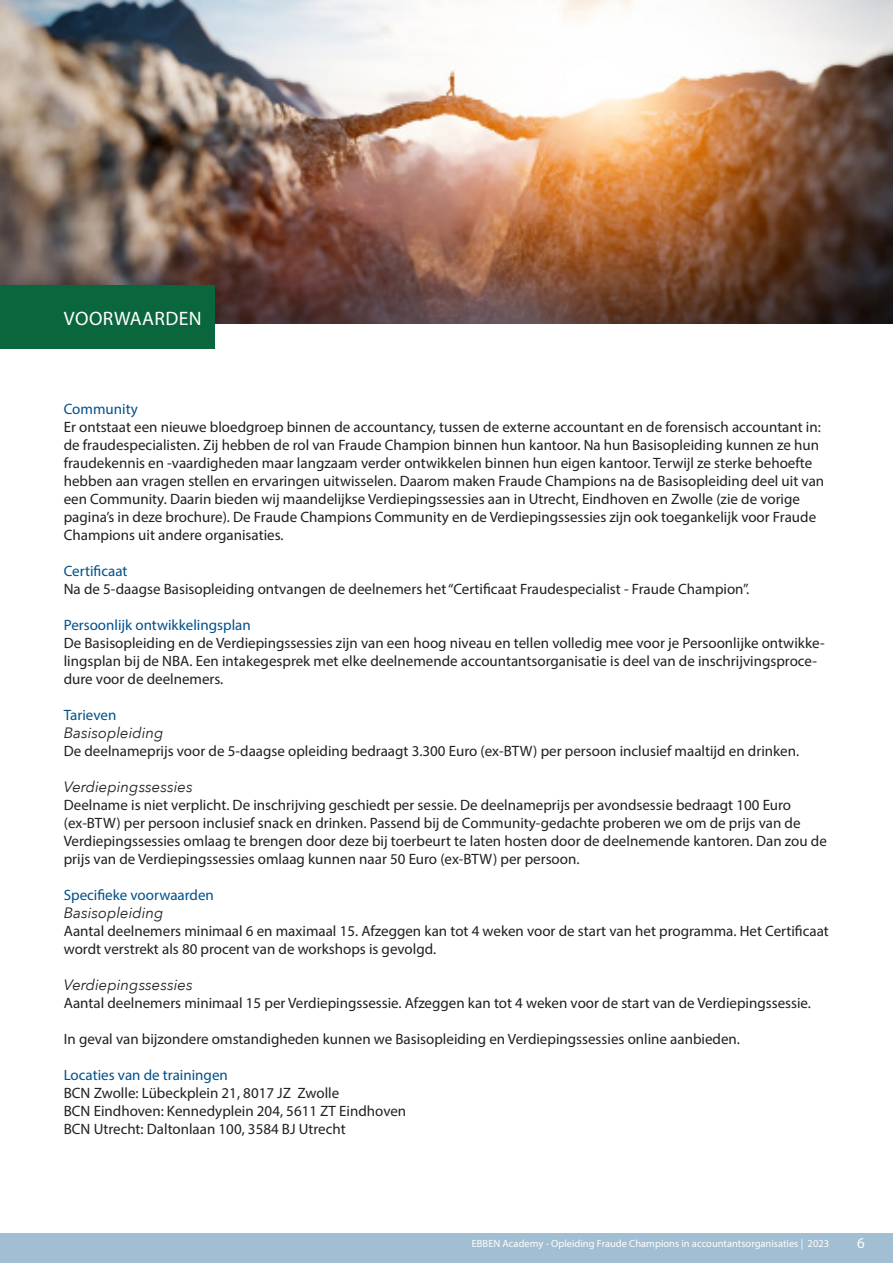
<style>
.page{position:relative;width:893px;height:1263px;background:#fff}
.page>*{position:absolute;margin:0;border:0;box-sizing:border-box;transform-origin:0 0}
.t1{font:19.5px "Myriad Pro";letter-spacing:.02em;color:#fff}
.t2{font:15px/18px "Myriad Pro";color:#231f20}
.t3{font:15px "Myriad Pro";color:#00508a}
.t4{font:italic 15px "Avenir Next";color:#231f20}
.t5{font:15px "Myriad Pro";color:#fff}
.t6{font:10.5px "Myriad Pro";color:#fff}
</style>
<div class="page">
<img style="left:0;top:0;width:893px;height:324px">
<div style="left:0;top:1233px;width:893px;height:30px;background:#a1bed3"></div>
<div style="left:0;top:286px;width:214px;height:63px;background:#0a663d"></div>
<h1 class="t1" style="left:64px;top:311px;width:139px">VOORWAARDEN</h1>
<p class="t3" style="left:64px;top:403px;width:76px">Community</p>
<p class="t2" style="left:64px;top:419px;width:762px">Er ontstaat een nieuwe bloedgroep binnen de accountancy, tussen de externe accountant en de forensisch accountant in: de fraudespecialisten. Zij hebben de rol van Fraude Champion binnen hun kantoor. Na hun Basisopleiding kunnen ze hun fraudekennis en -vaardigheden maar langzaam verder ontwikkelen binnen hun eigen kantoor. Terwijl ze sterke behoefte hebben aan vragen stellen en ervaringen uitwisselen. Daarom maken Fraude Champions na de Basisopleiding deel uit van een Community. Daarin bieden wij maandelijkse Verdiepingssessies aan in Utrecht, Eindhoven en Zwolle (zie de vorige pagina’s in deze brochure). De Fraude Champions Community en de Verdiepingssessies zijn ook toegankelijk voor Fraude Champions uit andere organisaties.</p>
<p class="t3" style="left:64px;top:565px;width:65px">Certificaat</p>
<p class="t2" style="left:64px;top:581px;width:687px">Na de 5-daagse Basisopleiding ontvangen de deelnemers het ‘‘Certificaat Fraudespecialist - Fraude Champion’’.</p>
<p class="t3" style="left:64px;top:619px;width:188px">Persoonlijk ontwikkelingsplan</p>
<p class="t2" style="left:64px;top:635px;width:762px">De Basisopleiding en de Verdiepingssessies zijn van een hoog niveau en tellen volledig mee voor je Persoonlijke ontwikke&shy;lingsplan bij de NBA. Een intakegesprek met elke deelnemende accountantsorganisatie is deel van de inschrijvingsproce&shy;dure voor de deelnemers.</p>
<p class="t3" style="left:64px;top:709px;width:54px">Tarieven</p>
<p class="t4" style="left:64px;top:727px;width:101px">Basisopleiding</p>
<p class="t2" style="left:64px;top:743px;width:737px">De deelnameprijs voor de 5-daagse opleiding bedraagt 3.300 Euro (ex-BTW) per persoon inclusief maaltijd en drinken.</p>
<p class="t4" style="left:64px;top:781px;width:130px">Verdiepingssessies</p>
<p class="t2" style="left:64px;top:797px;width:764px">Deelname is niet verplicht. De inschrijving geschiedt per sessie. De deelnameprijs per avondsessie bedraagt 100 Euro (ex-BTW) per persoon inclusief snack en drinken. Passend bij de Community-gedachte proberen we om de prijs van de Verdiepingssessies omlaag te brengen door deze bij toerbeurt te laten hosten door de deelnemende kantoren. Dan zou de prijs van de Verdiepingssessies omlaag kunnen naar 50 Euro (ex-BTW) per persoon.</p>
<p class="t3" style="left:64px;top:889px;width:152px">Specifieke voorwaarden</p>
<p class="t4" style="left:64px;top:907px;width:101px">Basisopleiding</p>
<p class="t2" style="left:64px;top:923px;width:767px">Aantal deelnemers minimaal 6 en maximaal 15. Afzeggen kan tot 4 weken voor de start van het programma. Het Certificaat wordt verstrekt als 80 procent van de workshops is gevolgd.</p>
<p class="t4" style="left:64px;top:979px;width:130px">Verdiepingssessies</p>
<p class="t2" style="left:64px;top:995px;width:749px">Aantal deelnemers minimaal 15 per Verdiepingssessie. Afzeggen kan tot 4 weken voor de start van de Verdiepingssessie.</p>
<p class="t2" style="left:64px;top:1031px;width:678px">In geval van bijzondere omstandigheden kunnen we Basisopleiding en Verdiepingssessies online aanbieden.</p>
<p class="t3" style="left:64px;top:1069px;width:166px">Locaties van de trainingen</p>
<p class="t2" style="left:64px;top:1085px;width:344px">BCN Zwolle: Lübeckplein 21, 8017 JZ Zwolle<br>BCN Eindhoven: Kennedyplein 204, 5611 ZT Eindhoven<br>BCN Utrecht: Daltonlaan 100, 3584 BJ Utrecht</p>
<p class="t6" style="left:472px;top:1239px;width:359px">EBBEN Academy - Opleiding Fraude Champions in accountantsorganisaties | 2023</p>
<p class="t5" style="left:857px;top:1237px;width:9px">6</p>
</div>
